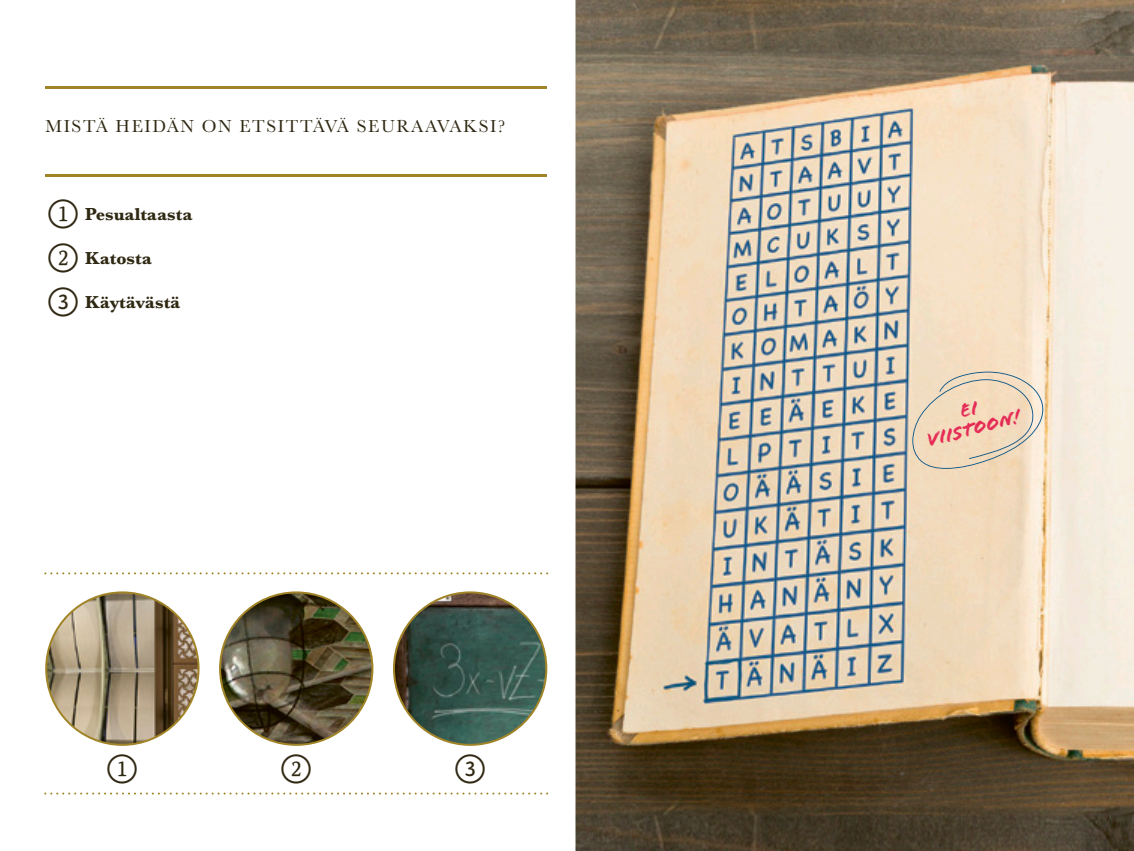
<style>
.page{position:relative;width:1134px;height:851px;background:#fff}
.page>*{position:absolute;margin:0;border:0;box-sizing:border-box;transform-origin:0 0}
.t1{font:20px/19.6px "Flood Std";color:#e52c57;text-align:center}
.t2{font:18px "Baskerville";letter-spacing:.09em;color:#2f2812}
.t3{font:700 18px "Baskerville";color:#2f2812}
</style>
<div class="page">
<hr style="left:45px;top:86px;width:502px;height:2px;background:#a18427">
<hr style="left:45px;top:174px;width:502px;height:2px;background:#a18427">
<svg style="left:44px;top:572px;width:504px;height:2px"></svg>
<svg style="left:44px;top:792px;width:504px;height:2px"></svg>
<svg style="left:219px;top:591px;width:154px;height:154px"></svg>
<svg style="left:45px;top:591px;width:155px;height:154px"></svg>
<svg style="left:393px;top:591px;width:154px;height:154px"></svg>
<img style="left:575px;top:0;width:559px;height:850px">
<img style="left:912px;top:371px;width:131px;height:98px">
<p class="t2" style="left:45px;top:115px;width:461px">MISTÄ HEIDÄN ON ETSITTÄVÄ SEURAAVAKSI?</p>
<p class="t3" style="left:45px;top:202px;width:149px">❖ Pesualtaasta</p>
<p class="t3" style="left:85px;top:246px;width:68px">Katosta</p>
<p class="t3" style="left:85px;top:290px;width:97px">Käytävästä</p>
<p class="t1" style="left:920px;top:412px;width:97px;rotate:-15deg">Ei viistoon!</p>
</div>
